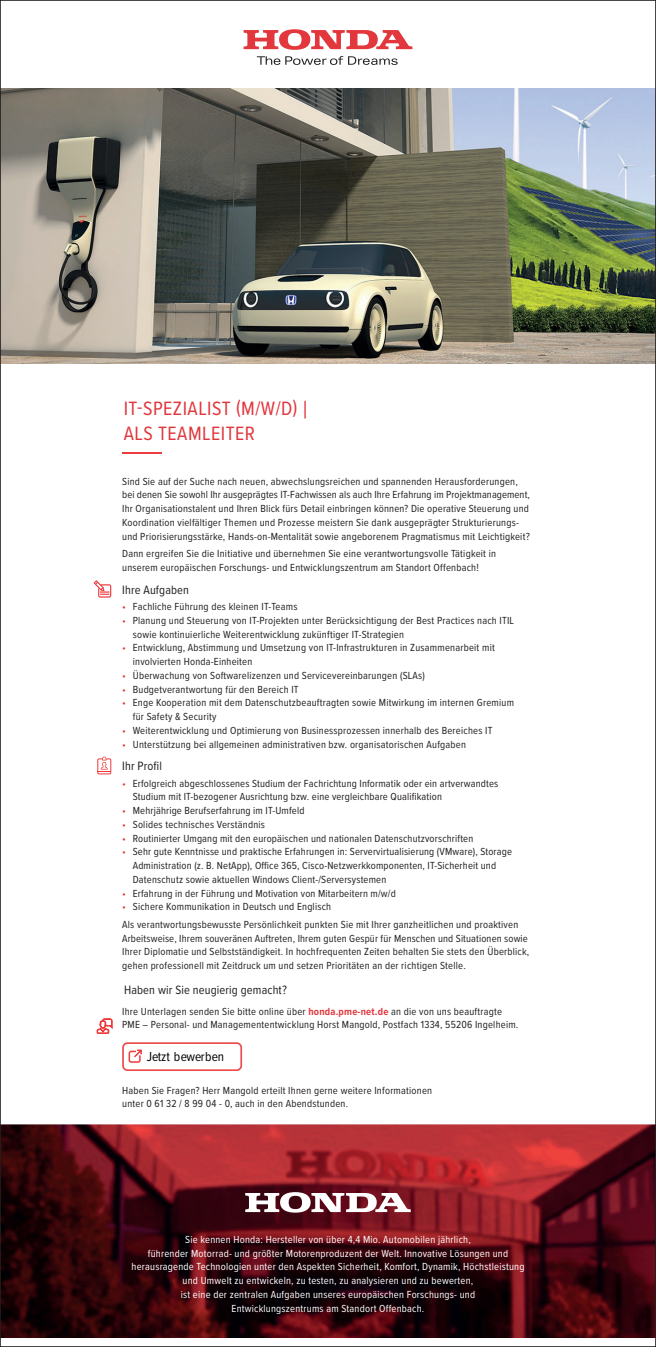
<style>
.page{position:relative;width:656px;height:1347px;background:#fff}
.page>*{position:absolute;margin:0;border:0;box-sizing:border-box;transform-origin:0 0}
.t1{font:20px/24.4px "Proxima Nova Cond";letter-spacing:.025em;color:#e1373d}
.t2{font:13.5px "Proxima Nova Cond";letter-spacing:-.015em;color:#000001}
.t3{font:12.5px "Proxima Nova Cond";letter-spacing:.01em;color:#231f20}
.t4{font:10.62px/13.8px "Proxima Nova Cond";letter-spacing:.02em;color:#231f20}
.t5{font:10.62px/13.8px "Proxima Nova Cond";letter-spacing:.02em;color:#fff;text-align:center}
.s1{font-size:25px}
.s2{color:#e1373d}
.s3{font-weight:700;color:#e1373d}
</style>
<div class="page">
<img style="left:2px;top:89px;width:652px;height:275px">
<svg style="left:257px;top:56px;width:140px;height:9px"></svg>
<svg style="left:243px;top:29px;width:169px;height:21px"></svg>
<hr style="left:122px;top:451px;width:39px;height:2px;background:#ee3b3e">
<svg style="left:94px;top:580px;width:17px;height:17px"></svg>
<svg style="left:100px;top:756px;width:8px;height:14px"></svg>
<div style="left:97px;top:758px;width:14px;height:16px;border:1px solid #ee393d"></div>
<svg style="left:97px;top:1018px;width:15px;height:15px"></svg>
<div style="left:122px;top:1042px;width:120px;height:29px;border:2px solid #ef4a4d;border-radius:4px"></div>
<svg style="left:129px;top:1049px;width:13px;height:13px"></svg>
<img style="left:2px;top:1124px;width:652px;height:213px">
<svg style="left:245px;top:1192px;width:165px;height:20px"></svg>
<h1 class="t1" style="left:124px;top:395px;width:185px">IT-SPEZIALIST (M/W/D) <span class="s1">|<br></span>ALS TEAMLEITER</h1>
<p class="t4" style="left:122px;top:474px;width:409px">Sind Sie auf der Suche nach neuen, abwechslungsreichen und spannenden Herausforderungen, bei denen Sie sowohl Ihr ausgeprägtes IT-Fachwissen als auch Ihre Erfahrung im Projektmanagement, Ihr Organisationstalent und Ihren Blick fürs Detail einbringen können? Die operative Steuerung und Koordination vielfältiger Themen und Prozesse meistern Sie dank ausgeprägter Strukturierungs&shy;und Priorisierungsstärke, Hands-on-Mentalität sowie angeborenem Pragmatismus mit Leichtigkeit?</p>
<p class="t4" style="left:122px;top:546px;width:375px">Dann ergreifen Sie die Initiative und übernehmen Sie eine verantwortungsvolle Tätigkeit in unserem europäischen Forschungs- und Entwicklungszentrum am Standort Offenbach!</p>
<p class="t3" style="left:122px;top:580px;width:68px">Ihre Aufgaben</p>
<p class="t4" style="left:122px;top:599px;width:177px"><span class="s2">•</span> Fachliche Führung des kleinen IT-Teams</p>
<p class="t4" style="left:133px;top:613px;width:383px;text-indent:-11px"><span class="s2">•</span> Planung und Steuerung von IT-Projekten unter Berücksichtigung der Best Practices nach ITIL sowie kontinuierliche Weiterentwicklung zukünftiger IT-Strategien</p>
<p class="t4" style="left:133px;top:640px;width:363px;text-indent:-11px"><span class="s2">•</span> Entwicklung, Abstimmung und Umsetzung von IT-Infrastrukturen in Zusammenarbeit mit involvierten Honda-Einheiten</p>
<p class="t4" style="left:122px;top:668px;width:304px"><span class="s2">•</span> Überwachung von Softwarelizenzen und Servicevereinbarungen (SLAs)</p>
<p class="t4" style="left:122px;top:681px;width:178px"><span class="s2">•</span> Budgetverantwortung für den Bereich IT</p>
<p class="t4" style="left:133px;top:695px;width:382px;text-indent:-11px"><span class="s2">•</span> Enge Kooperation mit dem Datenschutzbeauftragten sowie Mitwirkung im internen Gremium für Safety &amp; Security</p>
<p class="t4" style="left:122px;top:723px;width:372px"><span class="s2">•</span> Weiterentwicklung und Optimierung von Businessprozessen innerhalb des Bereiches IT</p>
<p class="t4" style="left:122px;top:736px;width:345px"><span class="s2">•</span> Unterstützung bei allgemeinen administrativen bzw. organisatorischen Aufgaben</p>
<p class="t3" style="left:122px;top:756px;width:41px">Ihr Profil</p>
<p class="t4" style="left:133px;top:776px;width:367px;text-indent:-11px"><span class="s2">•</span> Erfolgreich abgeschlossenes Studium der Fachrichtung Informatik oder ein artverwandtes<br>Studium mit IT-bezogener Ausrichtung bzw. eine vergleichbare Qualifikation</p>
<p class="t4" style="left:122px;top:803px;width:184px"><span class="s2">•</span> Mehrjährige Berufserfahrung im IT-Umfeld</p>
<p class="t4" style="left:122px;top:817px;width:144px"><span class="s2">•</span> Solides technisches Verständnis</p>
<p class="t4" style="left:122px;top:831px;width:352px"><span class="s2">•</span> Routinierter Umgang mit den europäischen und nationalen Datenschutzvorschriften</p>
<p class="t4" style="left:133px;top:844px;width:380px;text-indent:-11px"><span class="s2">•</span> Sehr gute Kenntnisse und praktische Erfahrungen in: Servervirtualisierung (VMware), Storage<br>Administration (z. B. NetApp), Office 365, Cisco-Netzwerkkomponenten, IT-Sicherheit und<br>Datenschutz sowie aktuellen Windows Client-/Serversystemen</p>
<p class="t4" style="left:122px;top:886px;width:275px"><span class="s2">•</span> Erfahrung in der Führung und Motivation von Mitarbeitern m/w/d</p>
<p class="t4" style="left:122px;top:898px;width:397px;line-height:17.2px"><span class="s2">•</span> Sichere Kommunikation in Deutsch und Englisch<br>Als verantwortungsbewusste Persönlichkeit punkten Sie mit Ihrer ganzheitlichen und proaktiven</p>
<p class="t4" style="left:122px;top:930px;width:408px">Arbeitsweise, Ihrem souveränen Auftreten, Ihrem guten Gespür für Menschen und Situationen sowie<br>Ihrer Diplomatie und Selbstständigkeit. In hochfrequenten Zeiten behalten Sie stets den Überblick, gehen professionell mit Zeitdruck um und setzen Prioritäten an der richtigen Stelle.</p>
<p class="t3" style="left:124px;top:980px;width:164px">Haben wir Sie neugierig gemacht?</p>
<p class="t4" style="left:122px;top:1003px;width:397px">Ihre Unterlagen senden Sie bitte online über <span class="s3">honda.pme-net.de</span> an die von uns beauftragte<br>PME – Personal- und Managemententwicklung Horst Mangold, Postfach 1334, 55206 Ingelheim.</p>
<p class="t2" style="left:147px;top:1049px;width:79px">Jetzt bewerben</p>
<p class="t4" style="left:122px;top:1082px;width:311px">Haben Sie Fragen? Herr Mangold erteilt Ihnen gerne weitere Informationen unter 0 61 32 / 8 99 04 - 0, auch in den Abendstunden.</p>
<p class="t5" style="left:131px;top:1232px;width:394px">Sie kennen Honda: Hersteller von über 4,4 Mio. Automobilen jährlich,<br>führender Motorrad- und größter Motorenproduzent der Welt. Innovative Lösungen und herausragende Technologien unter den Aspekten Sicherheit, Komfort, Dynamik, Höchstleistung und Umwelt zu entwickeln, zu testen, zu analysieren und zu bewerten,<br>ist eine der zentralen Aufgaben unseres europäischen Forschungs- und<br>Entwicklungszentrums am Standort Offenbach.</p>
</div>
